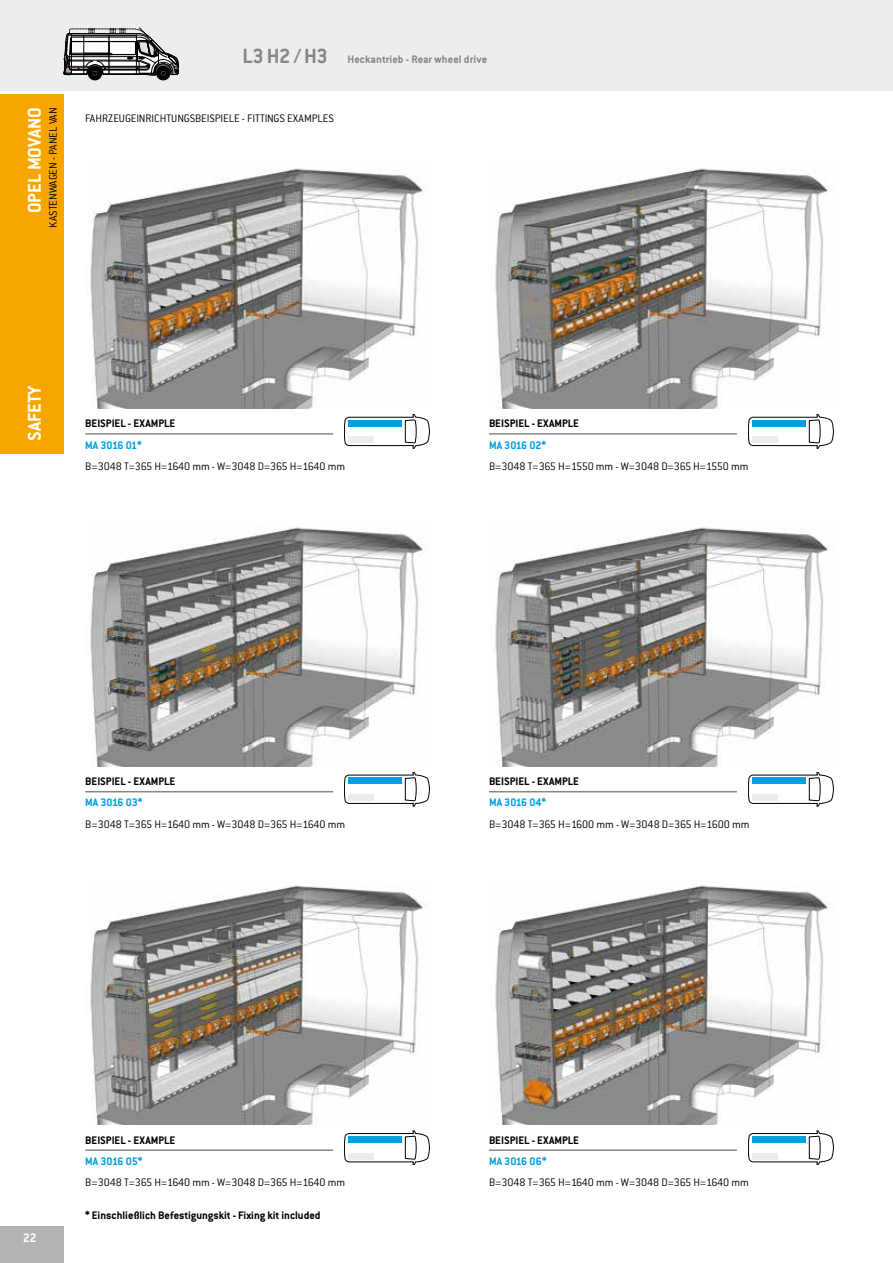
<style>
.page{position:relative;width:893px;height:1263px;background:#fff}
.page>*{position:absolute;margin:0;border:0;box-sizing:border-box;transform-origin:0 0}
.t1{font:700 22.5px "Conduit ITC Pro";color:#878787}
.t2{font:700 20.25px "Conduit ITC Pro";color:#fff}
.t3{font:700 13.5px "Conduit ITC Pro";color:#fff}
.t4{font:300 12px "Conduit ITC Pro";letter-spacing:-.005em;color:#000}
.t5{font:700 12px "Conduit ITC Pro";color:#000}
.t6{font:700 12px "Conduit ITC Pro";letter-spacing:-.005em;color:#009fe3}
.t7{font:700 12px "Conduit ITC Pro";letter-spacing:.005em;color:#878787}
</style>
<div class="page">
<div style="left:0;top:0;width:893px;height:90px;background:#ededed"></div>
<div style="left:0;top:1226px;width:64px;height:37px;background:#b3b2b2"></div>
<div style="left:0;top:95px;width:64px;height:359px;background:#f7a600"></div>
<svg style="left:344px;top:414px;width:86px;height:35px"></svg>
<div style="left:348px;top:420px;width:54px;height:6px;background:#009fe3"></div>
<div style="left:348px;top:437px;width:26px;height:6px;background:#ededed"></div>
<svg style="left:344px;top:772px;width:86px;height:34px"></svg>
<div style="left:348px;top:778px;width:54px;height:6px;background:#009fe3"></div>
<div style="left:348px;top:794px;width:26px;height:7px;background:#ededed"></div>
<svg style="left:344px;top:1130px;width:86px;height:35px"></svg>
<div style="left:348px;top:1136px;width:54px;height:6px;background:#009fe3"></div>
<div style="left:348px;top:1153px;width:26px;height:6px;background:#ededed"></div>
<svg style="left:748px;top:414px;width:86px;height:35px"></svg>
<div style="left:752px;top:420px;width:54px;height:6px;background:#009fe3"></div>
<div style="left:752px;top:437px;width:26px;height:6px;background:#ededed"></div>
<svg style="left:748px;top:772px;width:86px;height:34px"></svg>
<div style="left:752px;top:778px;width:54px;height:6px;background:#009fe3"></div>
<div style="left:752px;top:794px;width:26px;height:7px;background:#ededed"></div>
<svg style="left:748px;top:1130px;width:86px;height:35px"></svg>
<div style="left:752px;top:1136px;width:54px;height:6px;background:#009fe3"></div>
<div style="left:752px;top:1153px;width:26px;height:6px;background:#ededed"></div>
<img style="left:90px;top:168px;width:335px;height:240px">
<img style="left:90px;top:885px;width:335px;height:239px">
<img style="left:90px;top:527px;width:335px;height:239px">
<img style="left:495px;top:168px;width:335px;height:240px">
<img style="left:495px;top:527px;width:335px;height:239px">
<img style="left:495px;top:885px;width:335px;height:239px">
<svg style="left:64px;top:28px;width:115px;height:52px"></svg>
<hr style="left:489px;top:433px;width:248px;height:2px;background:#878787">
<hr style="left:489px;top:791px;width:248px;height:1px;background:#878787">
<hr style="left:489px;top:1149px;width:248px;height:2px;background:#878787">
<hr style="left:85px;top:433px;width:248px;height:2px;background:#878787">
<hr style="left:85px;top:791px;width:248px;height:1px;background:#878787">
<hr style="left:85px;top:1149px;width:248px;height:2px;background:#878787">
<h1 class="t1" style="left:243px;top:43px;width:87px">L3 H2 / H3</h1>
<p class="t7" style="left:348px;top:52px;width:141px">Heckantrieb - Rear wheel drive</p>
<h2 class="t2" style="left:23px;top:213px;width:107px;rotate:-90deg">OPEL MOVANO</h2>
<p class="t4" style="left:47px;top:228px;width:122px;rotate:-90deg">KASTENWAGEN - PANEL VAN</p>
<p class="t4" style="left:85px;top:112px;width:251px">FAHRZEUGEINRICHTUNGSBEISPIELE - FITTINGS EXAMPLES</p>
<h2 class="t2" style="left:23px;top:441px;width:58px;rotate:-90deg">SAFETY</h2>
<p class="t5" style="left:85px;top:417px;width:91px">BEISPIEL - EXAMPLE</p>
<p class="t6" style="left:85px;top:438px;width:58px">MA 3016 01*</p>
<p class="t4" style="left:85px;top:460px;width:261px">B=3048 T=365 H=1640 mm - W=3048 D=365 H=1640 mm</p>
<p class="t5" style="left:489px;top:417px;width:91px">BEISPIEL - EXAMPLE</p>
<p class="t6" style="left:489px;top:438px;width:59px">MA 3016 02*</p>
<p class="t4" style="left:489px;top:460px;width:261px">B=3048 T=365 H=1550 mm - W=3048 D=365 H=1550 mm</p>
<p class="t5" style="left:85px;top:774px;width:91px">BEISPIEL - EXAMPLE</p>
<p class="t5" style="left:489px;top:774px;width:91px">BEISPIEL - EXAMPLE</p>
<p class="t6" style="left:85px;top:796px;width:59px">MA 3016 03*</p>
<p class="t6" style="left:489px;top:796px;width:59px">MA 3016 04*</p>
<p class="t4" style="left:85px;top:817px;width:261px">B=3048 T=365 H=1640 mm - W=3048 D=365 H=1640 mm</p>
<p class="t4" style="left:489px;top:817px;width:262px">B=3048 T=365 H=1600 mm - W=3048 D=365 H=1600 mm</p>
<p class="t3" style="left:23px;top:1229px;width:15px">22</p>
<p class="t5" style="left:85px;top:1133px;width:91px">BEISPIEL - EXAMPLE</p>
<p class="t6" style="left:85px;top:1154px;width:59px">MA 3016 05*</p>
<p class="t4" style="left:85px;top:1176px;width:261px">B=3048 T=365 H=1640 mm - W=3048 D=365 H=1640 mm</p>
<p class="t5" style="left:85px;top:1209px;width:237px">* Einschließlich Befestigungskit - Fixing kit included</p>
<p class="t5" style="left:489px;top:1133px;width:91px">BEISPIEL - EXAMPLE</p>
<p class="t6" style="left:489px;top:1154px;width:59px">MA 3016 06*</p>
<p class="t4" style="left:489px;top:1176px;width:261px">B=3048 T=365 H=1640 mm - W=3048 D=365 H=1640 mm</p>
</div>
